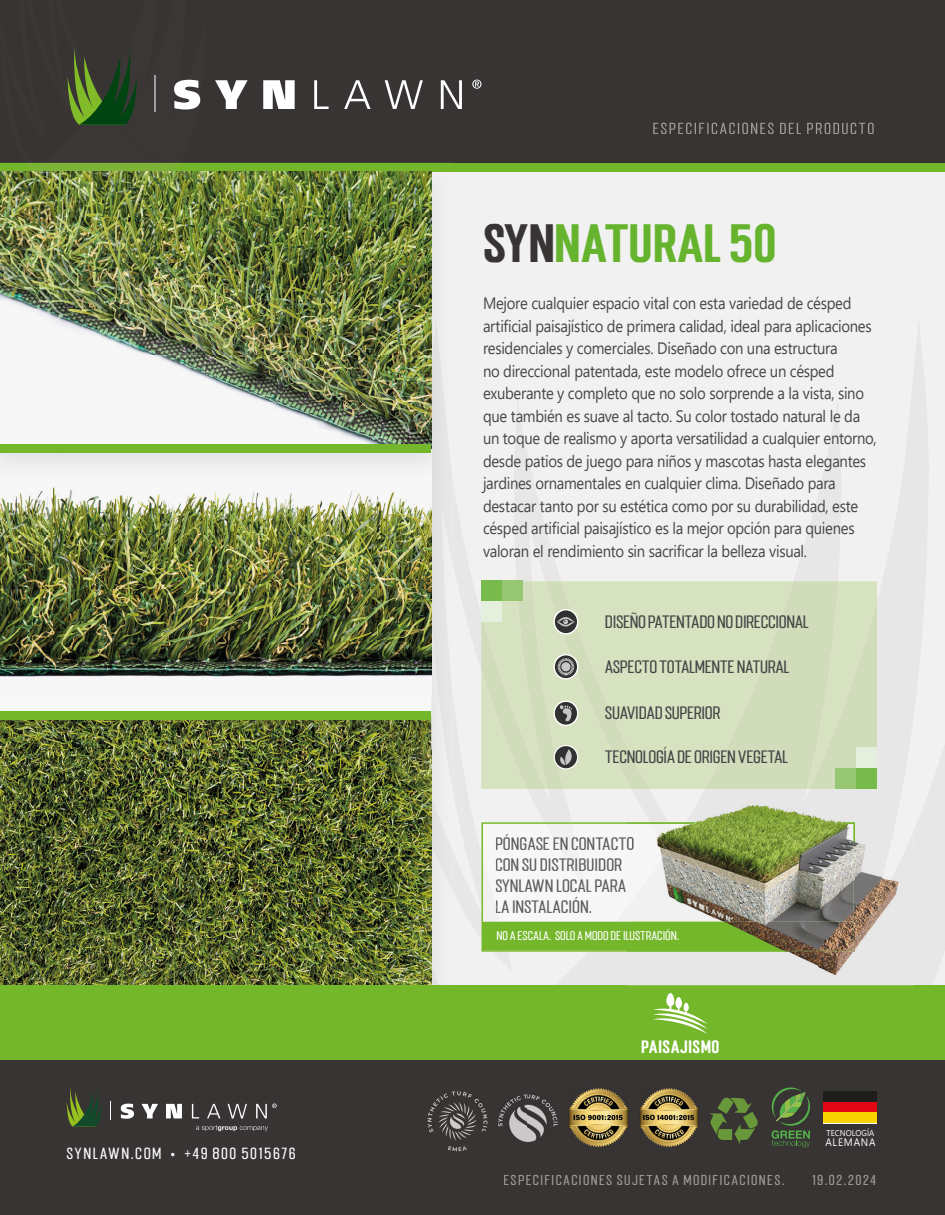
<style>
.page{position:relative;width:945px;height:1215px;background:#fff}
.page>*{position:absolute;margin:0;border:0;box-sizing:border-box;transform-origin:0 0}
.t1{font:700 45px "Mostin";letter-spacing:-.005em;color:#66b32e}
.t2{font:16.5px/22.5px "Segoe UI";letter-spacing:-.02em;color:#464646;scale:.9 1}
.t3{font:15px "Mostin";letter-spacing:-.02em;color:#464646}
.t4{font:15px/21px "Mostin";color:#5f5c5d}
.t5{font:700 15px "Mostin";letter-spacing:.025em;color:#fff}
.t6{font:13.5px "Mostin";letter-spacing:.11em;color:#fcfcfc}
.t7{font:12px "Mostin";letter-spacing:.115em;color:#a29b9b}
.t8{font:10.8px "Segoe UI";letter-spacing:.08em;color:#fff;scale:.92 1}
.t9{font:10.5px "Mostin";color:#fff}
.t10{font:8.4px "Segoe UI";color:#fff;scale:.96 1}
.s1{font-family:"Segoe UI"}
.s2{color:#373433}
</style>
<div class="page">
<div style="left:452px;top:172px;width:493px;height:814px;background:#f1f1f1"></div>
<svg style="left:554px;top:316px;width:391px;height:670px;fill:#f1f1f1"></svg>
<svg style="left:452px;top:397px;width:203px;height:574px;fill:#f1f1f1"></svg>
<div style="left:0;top:0;width:945px;height:166px;background:#373433"></div>
<div style="left:0;top:1060px;width:945px;height:155px;background:#373433"></div>
<div style="left:0;top:163px;width:945px;height:9px;background:#75b72b"></div>
<svg style="left:428px;top:1091px;width:60px;height:49px"></svg>
<svg style="left:448px;top:1146px;width:19px;height:5px"></svg>
<svg style="left:710px;top:1098px;width:48px;height:46px"></svg>
<img style="left:640px;top:1088px;width:59px;height:60px">
<img style="left:498px;top:1094px;width:60px;height:48px">
<img style="left:569px;top:1088px;width:59px;height:60px">
<svg style="left:772px;top:1087px;width:38px;height:60px"></svg>
<div style="left:824px;top:1091px;width:54px;height:11px;background:#1d1d1b"></div>
<div style="left:824px;top:1102px;width:54px;height:11px;background:#e30614"></div>
<div style="left:824px;top:1113px;width:54px;height:10px;background:#f9d300"></div>
<img style="left:431px;top:472px;width:21px;height:514px">
<img style="left:0;top:720px;width:431px;height:266px">
<img style="left:431px;top:511px;width:21px;height:196px">
<img style="left:402px;top:707px;width:38px;height:42px">
<img style="left:440px;top:707px;width:12px;height:42px">
<div style="left:0;top:446px;width:431px;height:270px;background:#f7f8f8"></div>
<img style="left:0;top:453px;width:431px;height:224px">
<img style="left:431px;top:172px;width:21px;height:300px">
<img style="left:431px;top:316px;width:17px;height:121px">
<img style="left:206px;top:162px;width:246px;height:1px">
<img style="left:33px;top:167px;width:399px;height:5px">
<img style="left:448px;top:437px;width:4px;height:35px">
<img style="left:0;top:171px;width:431px;height:273px">
<div style="left:0;top:986px;width:945px;height:74px;background:#75b72b"></div>
<div style="left:0;top:444px;width:431px;height:9px;background:#75b72b"></div>
<div style="left:0;top:711px;width:431px;height:9px;background:#75b72b"></div>
<img style="left:163px;top:167px;width:16px;height:4px">
<img style="left:33px;top:171px;width:137px;height:1px">
<svg style="left:196px;top:1125px;width:72px;height:6px"></svg>
<svg style="left:67px;top:1087px;width:35px;height:39px"></svg>
<svg style="left:121px;top:1104px;width:13px;height:15px"></svg>
<svg style="left:142px;top:1104px;width:16px;height:14px"></svg>
<svg style="left:166px;top:1104px;width:16px;height:14px"></svg>
<svg style="left:192px;top:1104px;width:7px;height:14px"></svg>
<svg style="left:207px;top:1104px;width:13px;height:14px"></svg>
<svg style="left:228px;top:1104px;width:19px;height:14px"></svg>
<svg style="left:256px;top:1104px;width:21px;height:14px"></svg>
<svg style="left:0;top:47px;width:206px;height:120px"></svg>
<svg style="left:215px;top:80px;width:33px;height:29px"></svg>
<svg style="left:263px;top:80px;width:32px;height:29px"></svg>
<svg style="left:314px;top:80px;width:15px;height:29px"></svg>
<svg style="left:344px;top:80px;width:27px;height:29px"></svg>
<svg style="left:385px;top:80px;width:38px;height:29px"></svg>
<svg style="left:441px;top:80px;width:21px;height:29px"></svg>
<svg style="left:472px;top:80px;width:9px;height:9px"></svg>
<div style="left:650px;top:581px;width:55px;height:208px;background:#d7e2c1"></div>
<div style="left:705px;top:581px;width:172px;height:208px;background:#d1dcbb"></div>
<div style="left:502px;top:580px;width:21px;height:21px;background:#97c772"></div>
<div style="left:481px;top:580px;width:21px;height:21px;background:#79ba4d"></div>
<div style="left:835px;top:768px;width:21px;height:21px;background:#97c772"></div>
<div style="left:856px;top:768px;width:21px;height:21px;background:#79ba4d"></div>
<div style="left:856px;top:747px;width:21px;height:21px;background:#e4f0dd"></div>
<svg style="left:481px;top:581px;width:169px;height:208px;background:#ced9b9"></svg>
<div style="left:561px;top:662px;width:10px;height:9px;background:#c7c7c6;border-radius:50%"></div>
<div style="left:553px;top:654px;width:25px;height:26px;border:1px solid #fff;border-radius:50%"></div>
<svg style="left:653px;top:993px;width:54px;height:41px"></svg>
<svg style="left:653px;top:123px;width:221px;height:11px"></svg>
<div style="left:483px;top:922px;width:371px;height:28px;background:#75b72b"></div>
<img style="left:627px;top:798px;width:9px;height:24px">
<img style="left:801px;top:798px;width:113px;height:47px">
<img style="left:818px;top:845px;width:96px;height:141px">
<img style="left:627px;top:952px;width:191px;height:34px">
<img style="left:636px;top:798px;width:165px;height:188px">
<img style="left:627px;top:822px;width:228px;height:130px">
<img style="left:627px;top:922px;width:227px;height:28px">
<img style="left:627px;top:834px;width:7px;height:16px">
<svg style="left:483px;top:824px;width:144px;height:98px"></svg>
<p class="t6" style="left:66px;top:1144px;width:231px">SYNLAWN.COM <span class="s1">•</span> +49 800 5015676</p>
<h1 class="t1" style="left:483px;top:212px;width:295px"><span class="s2">SYN</span>NATURAL 50</h1>
<p class="t2" style="left:483px;top:291px;width:439px">Mejore cualquier espacio vital con esta variedad de césped artificial paisajístico de primera calidad, ideal para aplicaciones residenciales y comerciales. Diseñado con una estructura<br>no direccional patentada, este modelo ofrece un césped exuberante y completo que no solo sorprende a la vista, sino que también es suave al tacto. Su color tostado natural le da un toque de realismo y aporta versatilidad a cualquier entorno, desde patios de juego para niños y mascotas hasta elegantes jardines ornamentales en cualquier clima. Diseñado para destacar tanto por su estética como por su durabilidad, este césped artificial paisajístico es la mejor opción para quienes valoran el rendimiento sin sacrificar la belleza visual.</p>
<p class="t3" style="left:605px;top:611px;width:205px">DISEÑO PATENTADO NO DIRECCIONAL</p>
<p class="t3" style="left:605px;top:656px;width:186px">ASPECTO TOTALMENTE NATURAL</p>
<p class="t3" style="left:605px;top:702px;width:117px">SUAVIDAD SUPERIOR</p>
<p class="t3" style="left:605px;top:746px;width:185px">TECNOLOGÍA DE ORIGEN VEGETAL</p>
<p class="t4" style="left:495px;top:832px;width:141px">PÓNGASE EN CONTACTO<br>CON SU DISTRIBUIDOR<br>SYNLAWN LOCAL PARA<br>LA INSTALACIÓN.</p>
<p class="t9" style="left:496px;top:929px;width:184px">NO A ESCALA. SOLO A MODO DE ILUSTRACIÓN.</p>
<p class="t5" style="left:641px;top:1036px;width:80px">PAISAJISMO</p>
<p class="t10" style="left:827px;top:1125px;width:51px">TECNOLOGÍA</p>
<p class="t8" style="left:825px;top:1132px;width:56px">ALEMANA</p>
<p class="t7" style="left:503px;top:1171px;width:283px">ESPECIFICACIONES SUJETAS A MODIFICACIONES.</p>
<p class="t7" style="left:812px;top:1171px;width:65px">19.02.2024</p>
</div>
